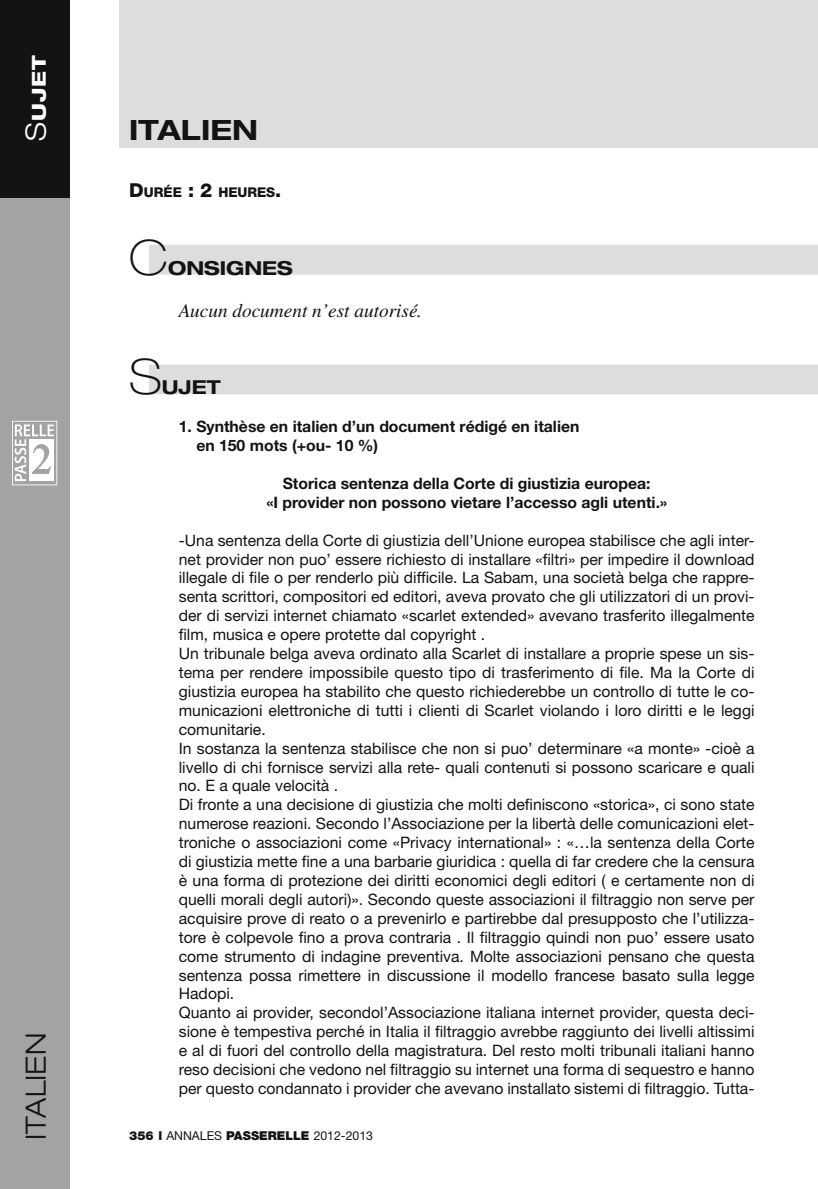
<style>
.page{position:relative;width:818px;height:1189px;background:#fff}
.page>*{position:absolute;margin:0;border:0;box-sizing:border-box;transform-origin:0 0}
.t1{font:100 expanded 49px "Helvetica Neue";color:#131313}
.t2{font:700 expanded 28px "Helvetica Neue";color:#131313}
.t3{font:300 expanded 28px "Helvetica Neue";color:#131313}
.t4{font:italic 19.25px "Times LT Std";color:#131313}
.t5{font:700 expanded 19.25px "Helvetica Neue";color:#131313}
.t6{font:800 expanded 19.25px "Helvetica Neue";color:#fff}
.t7{font:15.75px/18.9px "Helvetica Neue";color:#131313}
.t8{font:700 15.75px/18.9px "Helvetica Neue";color:#131313}
.t9{font:800 13.47px "Helvetica Neue";color:#131313}
.t10{font:12.25px "Helvetica Neue";color:#131313}
.s1{font-weight:300;font-size:28px}
.s2{font-size:19.25px}
.s3{font-weight:900}
</style>
<div class="page">
<div style="left:0;top:0;width:70px;height:1188px;background:#a3a3a3"></div>
<div style="left:0;top:0;width:70px;height:197px;background:#131313"></div>
<div style="left:119px;top:0;width:698px;height:148px;background:#ddd"></div>
<svg style="left:12px;top:421px;width:45px;height:64px"></svg>
<div style="left:149px;top:245px;width:668px;height:29px;background:#ddd"></div>
<div style="left:149px;top:364px;width:668px;height:30px;background:#ddd"></div>
<p class="t6" style="left:27px;top:141px;width:87px;rotate:-90deg"><span class="s1">S</span>ujet</p>
<h2 class="t3" style="left:19px;top:1140px;width:105px;rotate:-90deg">ITALIEN</h2>
<h2 class="t2" style="left:129px;top:112px;width:130px">ITALIEN</h2>
<p class="t9" style="left:129px;top:184px;width:154px"><span class="s2">D</span>URÉE <span class="s2">: 2</span> HEURES<span class="s2">.</span></p>
<h1 class="t1" style="left:129px;top:228px;width:41px">C</h1>
<p class="t5" style="left:168px;top:255px;width:126px">ONSIGNES</p>
<p class="t4" style="left:179px;top:299px;width:245px">Aucun document n’est autorisé.</p>
<h1 class="t1" style="left:129px;top:348px;width:34px">S</h1>
<p class="t5" style="left:162px;top:375px;width:55px">UJET</p>
<p class="t8" style="left:196px;top:417px;width:384px;text-indent:-18px">1. Synthèse en italien d’un document rédigé en italien en 150 mots (+ou- 10 %)</p>
<p class="t8" style="left:266px;top:473px;width:402px;text-align:center">Storica sentenza della Corte di giustizia europea:<br>«I provider non possono vietare l’accesso agli utenti.»</p>
<p class="t7" style="left:179px;top:530px;width:577px">-Una sentenza della Corte di giustizia dell’Unione europea stabilisce che agli inter&shy;net provider non puo’ essere richiesto di installare «filtri» per impedire il download illegale di file o per renderlo più difficile. La Sabam, una società belga che rappre&shy;senta scrittori, compositori ed editori, aveva provato che gli utilizzatori di un provi&shy;der di servizi internet chiamato «scarlet extended» avevano trasferito illegalmente film, musica e opere protette dal copyright .<br>Un tribunale belga aveva ordinato alla Scarlet di installare a proprie spese un sis&shy;tema per rendere impossibile questo tipo di trasferimento di file. Ma la Corte di giustizia europea ha stabilito che questo richiederebbe un controllo di tutte le co&shy;municazioni elettroniche di tutti i clienti di Scarlet violando i loro diritti e le leggi comunitarie.<br>In sostanza la sentenza stabilisce che non si puo’ determinare «a monte» -cioè a livello di chi fornisce servizi alla rete- quali contenuti si possono scaricare e quali no. E a quale velocità .<br>Di fronte a una decisione di giustizia che molti definiscono «storica», ci sono state numerose reazioni. Secondo l’Associazione per la libertà delle comunicazioni elet&shy;troniche o associazioni come «Privacy international» : «…la sentenza della Corte di giustizia mette fine a una barbarie giuridica : quella di far credere che la censura è una forma di protezione dei diritti economici degli editori ( e certamente non di quelli morali degli autori)». Secondo queste associazioni il filtraggio non serve per acquisire prove di reato o a prevenirlo e partirebbe dal presupposto che l’utilizza&shy;tore è colpevole fino a prova contraria . Il filtraggio quindi non puo’ essere usato come strumento di indagine preventiva. Molte associazioni pensano che questa sentenza possa rimettere in discussione il modello francese basato sulla legge Hadopi.<br>Quanto ai provider, secondol’Associazione italiana internet provider, questa deci&shy;sione è tempestiva perché in Italia il filtraggio avrebbe raggiunto dei livelli altissimi e al di fuori del controllo della magistratura. Del resto molti tribunali italiani hanno reso decisioni che vedono nel filtraggio su internet una forma di sequestro e hanno per questo condannato i provider che avevano installato sistemi di filtraggio. Tutta-</p>
<p class="t10" style="left:129px;top:1128px;width:245px"><span class="s3">356 l</span> ANNALES <span class="s3">PASSERELLE</span> 2012-2013</p>
</div>
